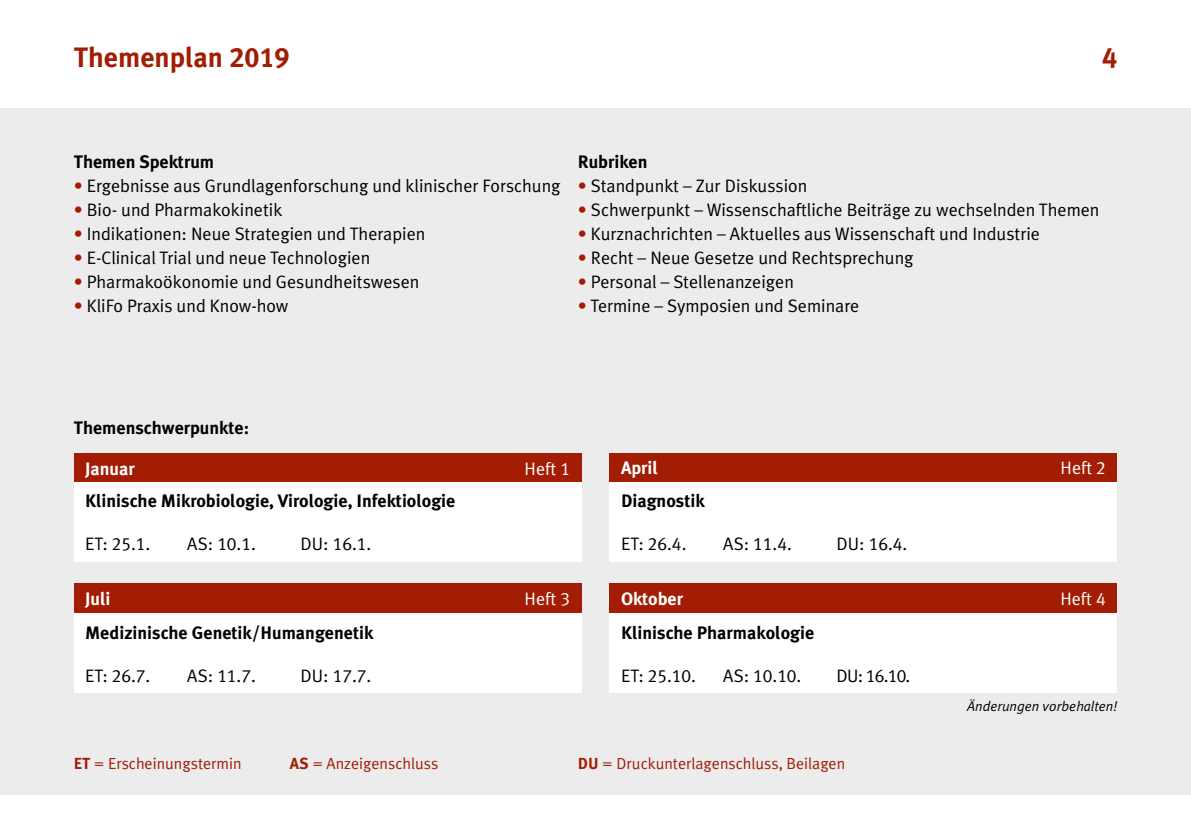
<style>
.page{position:relative;width:1191px;height:840px;background:#fff}
.page>*{position:absolute;margin:0;border:0;box-sizing:border-box;transform-origin:0 0}
.t1{font:700 28px "Meta Plus";color:#a21d04}
.t2{font:28px "Meta Plus Bold Caps";color:#a21d04}
.t3{font:18px "Meta Plus Normal";color:#000}
.t4{font:700 18px "Meta Plus";color:#000}
.t5{font:18px "Meta Plus Normal Caps";color:#000}
.t6{font:700 18px "Meta Plus";color:#fff}
.t7{font:18px "Meta Plus Normal";color:#fff}
.t8{font:16px "Meta Plus Normal";color:#a21d04}
.t9{font:italic 14px "Meta Plus Normal";color:#000}
.s1{font-family:"Meta Plus Bold Caps";font-weight:400}
.s2{color:#a21d04}
.s3{font-family:"Meta Plus Normal Caps"}
.s4{font-family:"Meta Plus Normal"}
.s5{font-family:"Meta Plus";font-weight:700}
</style>
<div class="page">
<div style="left:0;top:108px;width:1191px;height:686px;background:#ececed"></div>
<div style="left:74px;top:452px;width:507px;height:29px;background:#a21d04"></div>
<div style="left:74px;top:481px;width:507px;height:80px;background:#fff"></div>
<div style="left:609px;top:452px;width:508px;height:29px;background:#a21d04"></div>
<div style="left:609px;top:481px;width:508px;height:80px;background:#fff"></div>
<div style="left:74px;top:582px;width:507px;height:31px;background:#a21d04"></div>
<div style="left:74px;top:613px;width:507px;height:79px;background:#fff"></div>
<div style="left:609px;top:582px;width:508px;height:31px;background:#a21d04"></div>
<div style="left:609px;top:613px;width:508px;height:79px;background:#fff"></div>
<h1 class="t1" style="left:74px;top:41px;width:217px">Themenplan <span class="s1">2019</span></h1>
<h1 class="t2" style="left:1102px;top:41px;width:16px">4</h1>
<p class="t4" style="left:74px;top:151px;width:142px">Themen Spektrum</p>
<p class="t4" style="left:578px;top:151px;width:71px">Rubriken</p>
<p class="t3" style="left:74px;top:175px;width:735px"><span class="s2">•</span> Ergebnisse aus Grundlagenforschung und klinischer Forschung <span class="s2">•</span> Standpunkt – Zur Diskussion</p>
<p class="t3" style="left:74px;top:199px;width:210px"><span class="s2">•</span> Bio- und Pharmakokinetik</p>
<p class="t3" style="left:578px;top:199px;width:523px"><span class="s2">•</span> Schwerpunkt – Wissenschaftliche Beiträge zu wechselnden Themen</p>
<p class="t3" style="left:74px;top:223px;width:353px"><span class="s2">•</span> Indikationen: Neue Strategien und Therapien</p>
<p class="t3" style="left:578px;top:223px;width:463px"><span class="s2">•</span> Kurznachrichten – Aktuelles aus Wissenschaft und Industrie</p>
<p class="t3" style="left:74px;top:247px;width:298px"><span class="s2">•</span> E-Clinical Trial und neue Technologien</p>
<p class="t3" style="left:578px;top:247px;width:337px"><span class="s2">•</span> Recht – Neue Gesetze und Rechtsprechung</p>
<p class="t3" style="left:74px;top:271px;width:347px"><span class="s2">•</span> Pharmakoökonomie und Gesundheitswesen</p>
<p class="t3" style="left:578px;top:271px;width:217px"><span class="s2">•</span> Personal – Stellenanzeigen</p>
<p class="t3" style="left:74px;top:295px;width:216px"><span class="s2">•</span> KliFo Praxis und Know-how</p>
<p class="t3" style="left:578px;top:295px;width:283px"><span class="s2">•</span> Termine – Symposien und Seminare</p>
<p class="t4" style="left:74px;top:417px;width:177px">Themenschwerpunkte:</p>
<p class="t6" style="left:85px;top:457px;width:51px">Januar</p>
<p class="t7" style="left:524px;top:457px;width:47px">Heft <span class="s3">1</span></p>
<p class="t4" style="left:85px;top:490px;width:372px">Klinische Mikrobiologie, Virologie, Infektiologie</p>
<p class="t5" style="left:85px;top:533px;width:67px"><span class="s4">ET:</span> 25.1.</p>
<p class="t5" style="left:187px;top:533px;width:70px"><span class="s4">AS:</span> 10.1.</p>
<p class="t5" style="left:300px;top:533px;width:72px">DU: 16.1.</p>
<p class="t6" style="left:85px;top:588px;width:27px">Juli</p>
<p class="t7" style="left:524px;top:588px;width:47px">Heft <span class="s3">3</span></p>
<p class="t4" style="left:85px;top:621px;width:290px">Medizinische Genetik/Humangenetik</p>
<p class="t5" style="left:85px;top:664px;width:67px"><span class="s4">ET:</span> 26.7.</p>
<p class="t5" style="left:187px;top:664px;width:70px"><span class="s4">AS:</span> 11.7.</p>
<p class="t5" style="left:300px;top:664px;width:72px">DU: 17.7.</p>
<p class="t6" style="left:621px;top:457px;width:38px">April</p>
<p class="t7" style="left:1060px;top:457px;width:47px">Heft <span class="s3">2</span></p>
<p class="t4" style="left:621px;top:490px;width:85px">Diagnostik</p>
<p class="t5" style="left:621px;top:533px;width:67px"><span class="s4">ET:</span> 26.4.</p>
<p class="t5" style="left:723px;top:533px;width:70px"><span class="s4">AS:</span> 11.4.</p>
<p class="t5" style="left:836px;top:533px;width:72px">DU: 16.4.</p>
<p class="t6" style="left:621px;top:588px;width:64px">Oktober</p>
<p class="t7" style="left:1060px;top:588px;width:47px">Heft <span class="s3">4</span></p>
<p class="t4" style="left:621px;top:621px;width:195px">Klinische Pharmakologie</p>
<p class="t5" style="left:621px;top:664px;width:76px"><span class="s4">ET:</span> 25.10.</p>
<p class="t5" style="left:723px;top:664px;width:80px"><span class="s4">AS:</span> 10.10.</p>
<p class="t5" style="left:836px;top:664px;width:75px">DU: 16.10.</p>
<p class="t9" style="left:967px;top:697px;width:152px">Änderungen vorbehalten!</p>
<p class="t8" style="left:74px;top:753px;width:169px"><span class="s5">ET</span> = Erscheinungstermin</p>
<p class="t8" style="left:290px;top:753px;width:150px"><span class="s5">AS</span> = Anzeigenschluss</p>
<p class="t8" style="left:578px;top:753px;width:269px"><span class="s5">DU</span> = Druckunterlagenschluss, Beilagen</p>
</div>
